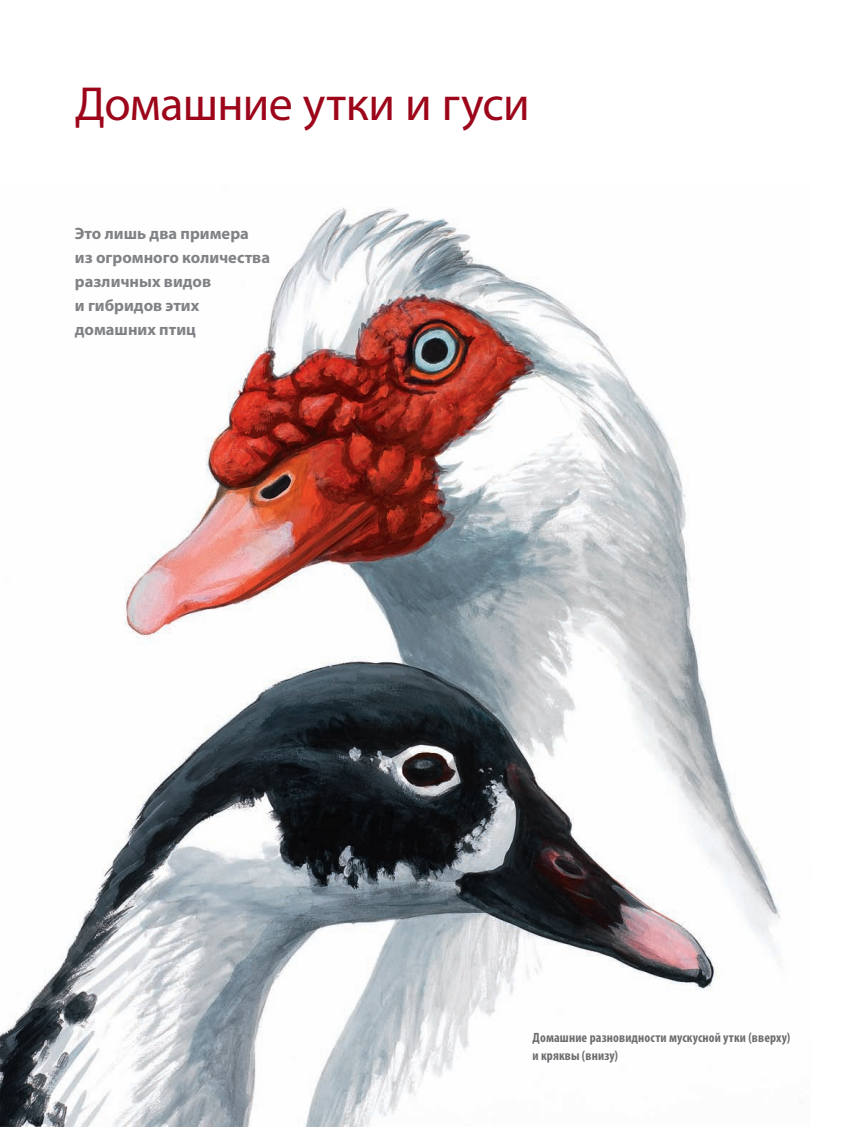
<style>
.page{position:relative;width:859px;height:1127px;background:#fff}
.page>*{position:absolute;margin:0;border:0;box-sizing:border-box;transform-origin:0 0}
.t1{font:48px "Myriad Pro";letter-spacing:-.015em;color:#9d061a}
.t2{font:700 16.5px/24px "Myriad Pro";color:#808285}
.t3{font:700 condensed 13.5px/18px "Myriad Pro";letter-spacing:.01em;color:#6c6d70}
</style>
<div class="page">
<img style="left:0;top:207px;width:781px;height:920px">
<h1 class="t1" style="left:75px;top:86px;width:456px">Домашние утки и гуси</h1>
<p class="t2" style="left:75px;top:223px;width:197px">Это лишь два примера из огромного количества различных видов<br>и гибридов этих домашних птиц</p>
<p class="t3" style="left:533px;top:1029px;width:259px">Домашние разновидности мускусной утки (вверху) и кряквы (внизу)</p>
</div>
